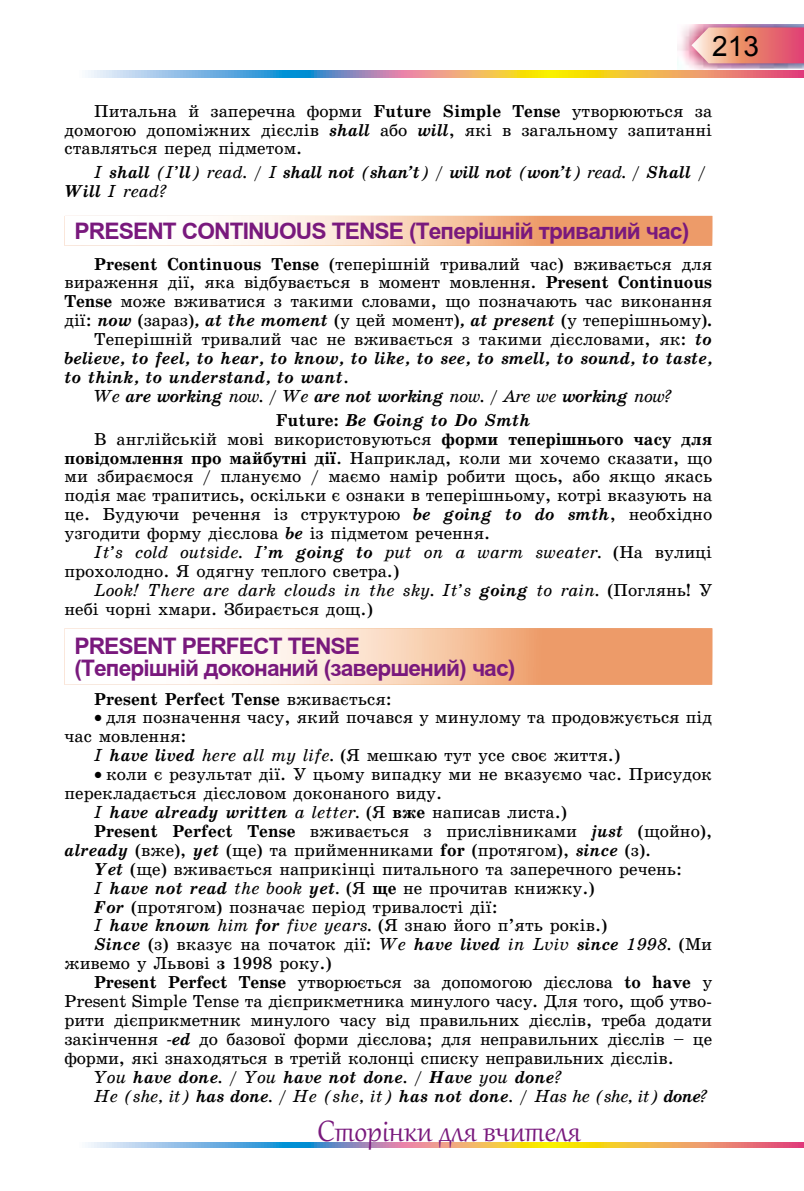
<style>
.page{position:relative;width:804px;height:1191px;background:#fff}
.page>*{position:absolute;margin:0;border:0;box-sizing:border-box;transform-origin:0 0}
.t1{font:35.88px "Gabriola";color:#79197d}
.t2{font:28px "Arial";color:#000}
.t3{font:700 22.75px/21.9px "Arial UML";letter-spacing:-.04em;color:#79197d}
.t4{font:17.5px/18.9px "School Book Alx";color:#000;text-align:justify}
.t5{font:italic 700 17.5px "School Book Alx";color:#000}
.t6{font:italic 17.5px "School Book Alx";color:#000}
.t7{font:italic 700 17.5px/18.9px "School Book Alx";letter-spacing:-.025em;color:#000}
.t8{font:italic 17.5px "School Book Alx";letter-spacing:-.02em;color:#000}
.t9{font:italic 700 17.5px "School Book Alx";letter-spacing:-.035em;color:#000}
.t10{font:700 17.5px "School Book Alx";color:#000}
.s1{font-weight:700}
.s2{font-weight:700;font-style:italic}
.s3{font-weight:400}
.s4{font-weight:400;font-style:normal}
.s5{font-style:normal}
.s6{font-style:italic}
</style>
<div class="page">
<svg style="left:88px;top:1142px;width:716px;height:5px;background:#bdaa8d"></svg>
<img style="left:677px;top:24px;width:127px;height:46px">
<svg style="left:88px;top:70px;width:716px;height:8px;background:#bdaa8d"></svg>
<svg style="left:691px;top:27px;width:113px;height:36px;background:#e98a85"></svg>
<svg style="left:64px;top:216px;width:648px;height:30px"></svg>
<svg style="left:64px;top:628px;width:648px;height:56px"></svg>
<h2 class="t2" style="left:712px;top:28px;width:48px">213</h2>
<p class="t4" style="left:64px;top:101px;width:649px;text-indent:30px">Питальна й заперечна форми <span class="s1">Future Simple Tense</span> утворюються за домогою допоміжних дієслів <span class="s2">shall</span> або <span class="s2">will</span>, які в загальному запитанні ставляться перед підметом.</p>
<p class="t7" style="left:64px;top:163px;width:643px;text-indent:30px"><span class="s3">I</span> shall <span class="s3">(I’</span>ll<span class="s3">) read. / I</span> shall not <span class="s3">(</span>shan’t<span class="s3">) /</span> will not <span class="s3">(</span>won’t<span class="s3">) read. /</span> Shall <span class="s3">/<br></span>Will <span class="s3">I read?</span></p>
<h3 class="t3" style="left:75px;top:220px;width:616px">PRESENT CONTINUOUS TENSE (Теперішній тривалий час)</h3>
<p class="t4" style="left:94px;top:254px;width:619px"><span class="s1">Present Continuous Tense</span> (теперішній тривалий час) вживається для</p>
<p class="t4" style="left:64px;top:273px;width:649px">вираження дії, яка відбувається в момент мовлення. <span class="s1">Present Continuous</span></p>
<p class="t4" style="left:64px;top:292px;width:649px"><span class="s1">Tense</span> може вживатися з такими словами, що позначають час виконання</p>
<p class="t4" style="left:64px;top:311px;width:649px">дії: <span class="s2">now</span> (зараз)<span class="s2">, at the moment</span> (у цей момент)<span class="s2">, at present</span> (у теперішньому)<span class="s1">.</span></p>
<p class="t4" style="left:94px;top:330px;width:619px">Теперішній тривалий час не вживається з такими дієсловами, як: <span class="s2">to</span></p>
<p class="t5" style="left:65px;top:349px;width:649px">believe, to feel, to hear, to know, to like, to see, to smell, to sound, to taste,</p>
<p class="t5" style="left:65px;top:367px;width:286px">to think, to understand, to want<span class="s4">.</span></p>
<p class="t9" style="left:94px;top:386px;width:580px"><span class="s3">We</span> are working <span class="s3">now. / We</span> are not working <span class="s3">now. / Are we</span> working <span class="s3">now?</span></p>
<p class="t5" style="left:276px;top:410px;width:256px"><span class="s5">Future:</span> Be Going to Do Smth</p>
<p class="t4" style="left:94px;top:429px;width:619px">В англійській мові використовуються <span class="s1">форми теперішнього часу для</span></p>
<p class="t4" style="left:65px;top:448px;width:649px"><span class="s1">повідомлення про майбутні дії</span>. Наприклад, коли ми хочемо сказати, що</p>
<p class="t4" style="left:65px;top:467px;width:649px">ми збираємося / плануємо / маємо намір робити щось, або якщо якась</p>
<p class="t4" style="left:65px;top:486px;width:649px">подія має трапитись, оскільки є ознаки в теперішньому, котрі вказують на</p>
<p class="t4" style="left:65px;top:505px;width:649px">це. Будуючи речення із структурою <span class="s2">be going to do smth</span>, необхідно</p>
<p class="t4" style="left:65px;top:524px;width:427px">узгодити форму дієслова <span class="s2">be</span> із підметом речення.</p>
<p class="t6" style="left:94px;top:542px;width:619px">It’s cold outside. I’<span class="s1">m going to</span> put on a warm sweater. <span class="s5">(На вулиці</span></p>
<p class="t4" style="left:65px;top:562px;width:336px">прохолодно. Я одягну теплого светра.)</p>
<p class="t6" style="left:94px;top:580px;width:619px">Look! There are dark clouds in the sky. It’s <span class="s1">going</span> to rain. <span class="s5">(Поглянь! У</span></p>
<p class="t4" style="left:65px;top:599px;width:310px">небі чорні хмари. Збирається дощ.)</p>
<h3 class="t3" style="left:74px;top:635px;width:442px">PRESENT PERFECT TENSE<br>(Теперішній доконаний (завершений) час)</h3>
<p class="t10" style="left:94px;top:689px;width:299px">Present Perfect Tense <span class="s3">вживається:</span></p>
<p class="t4" style="left:94px;top:708px;width:619px">• для позначення часу, який почався у минулому та продовжується під</p>
<p class="t4" style="left:64px;top:727px;width:123px">час мовлення:</p>
<p class="t4" style="left:94px;top:746px;width:527px"><span class="s6">I</span> <span class="s2">have lived</span> <span class="s6">here all my life.</span> (Я мешкаю тут усе своє життя.)</p>
<p class="t4" style="left:94px;top:765px;width:619px">• коли є результат дії. У цьому випадку ми не вказуємо час. Присудок</p>
<p class="t4" style="left:64px;top:784px;width:379px">перекладається дієсловом доконаного виду.</p>
<p class="t5" style="left:94px;top:802px;width:474px"><span class="s3">I</span> have already written <span class="s3">a letter.</span> <span class="s4">(Я</span> <span class="s5">вже</span> <span class="s4">написав листа.)</span></p>
<p class="t4" style="left:94px;top:821px;width:619px"><span class="s1">Present Perfect Tense</span> вживається з прислівниками <span class="s2">just</span> (щойно),</p>
<p class="t4" style="left:65px;top:840px;width:588px"><span class="s2">already</span> (вже), <span class="s2">yet</span> (ще) та прийменниками <span class="s1">for</span> (протягом), <span class="s2">since</span> (з).</p>
<p class="t4" style="left:94px;top:859px;width:589px"><span class="s2">Yet</span> (ще) вживається наприкінці питального та заперечного речень:</p>
<p class="t4" style="left:94px;top:878px;width:502px"><span class="s6">I</span> <span class="s2">have not read</span> <span class="s6">the book</span> <span class="s2">yet</span><span class="s6">.</span> (Я <span class="s1">ще</span> не прочитав книжку.)</p>
<p class="t4" style="left:94px;top:897px;width:405px"><span class="s2">For</span> (протягом) позначає період тривалості дії:</p>
<p class="t4" style="left:94px;top:916px;width:514px"><span class="s6">I</span> <span class="s2">have known</span> <span class="s6">him</span> <span class="s2">for</span> <span class="s6">five years.</span> (Я знаю його п’ять років.)</p>
<p class="t4" style="left:94px;top:935px;width:619px"><span class="s2">Since</span> (з) вказує на початок дії: <span class="s6">We</span> <span class="s2">have lived</span> <span class="s6">in Lviv</span> <span class="s2">since</span> <span class="s6">1998.</span> (Ми</p>
<p class="t4" style="left:64px;top:954px;width:268px">живемо у Львові <span class="s1">з</span> 1998 року.)</p>
<p class="t4" style="left:94px;top:973px;width:619px"><span class="s1">Present Perfect Tense</span> yтворюється за допомогою дієслова <span class="s1">to have</span> y</p>
<p class="t4" style="left:65px;top:992px;width:649px">Present Simple Tense та дієприкметника минулого часу. Для того, щоб утво-</p>
<p class="t4" style="left:65px;top:1010px;width:649px">рити дієприкметник минулого часу від правильних дієслів, треба додати</p>
<p class="t4" style="left:65px;top:1029px;width:649px">закінчення <span class="s2">-ed</span> до базової форми дієслова; для неправильних дієслів – це</p>
<p class="t4" style="left:65px;top:1048px;width:610px">форми, які знаходяться в третій колонці списку неправильних дієслів.</p>
<p class="t5" style="left:94px;top:1067px;width:470px"><span class="s3">You</span> have done<span class="s3">. / You</span> have not done<span class="s3">. /</span> Have <span class="s3">you</span> done<span class="s3">?</span></p>
<p class="t8" style="left:94px;top:1085px;width:616px">He (she, it) <span class="s1">has done</span>. / He (she, it) <span class="s1">has not done</span>. / Has he (she, it) <span class="s1">done</span>?</p>
<h1 class="t1" style="left:317px;top:1107px;width:265px">Сторінки для вчителя</h1>
</div>
